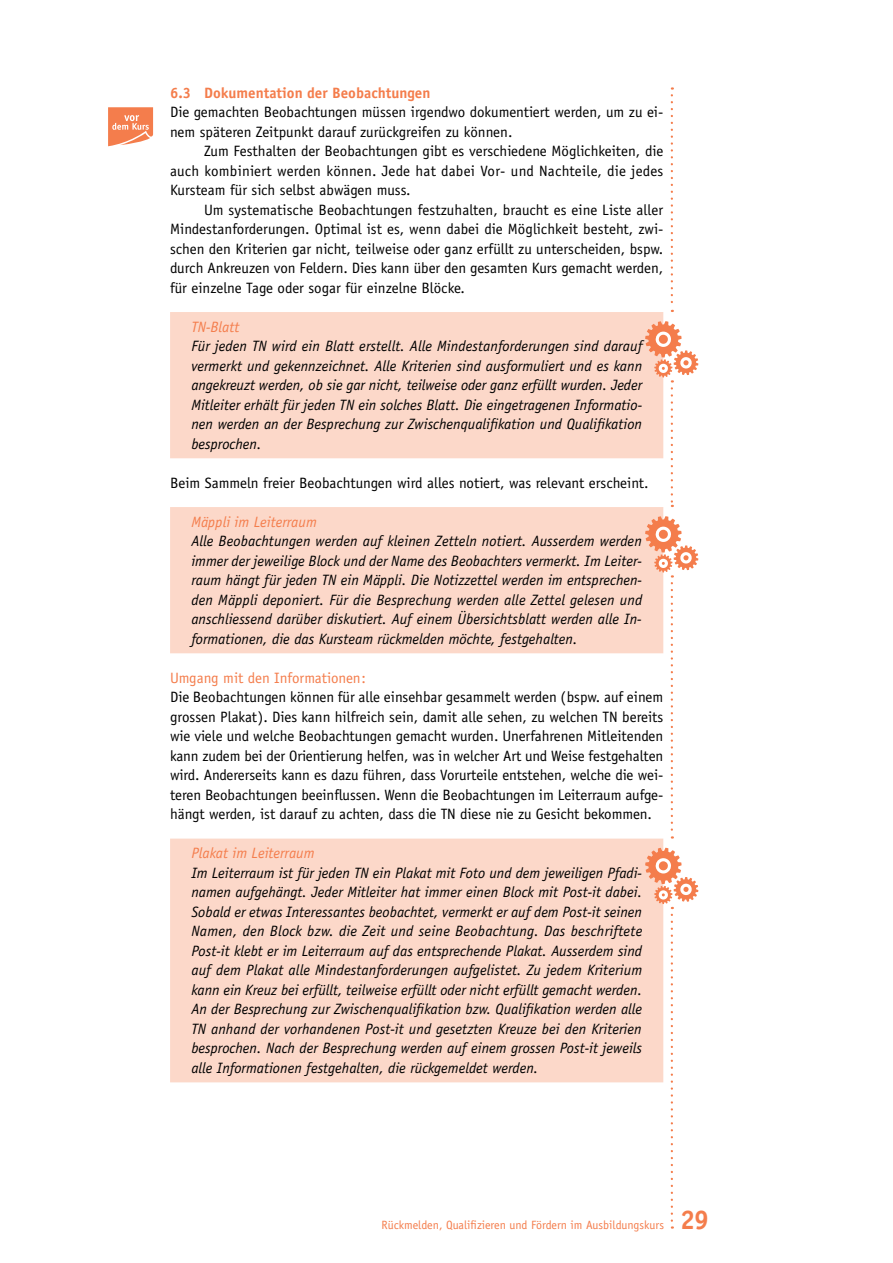
<style>
.page{position:relative;width:893px;height:1263px;background:#fff}
.page>*{position:absolute;margin:0;border:0;box-sizing:border-box;transform-origin:0 0}
.t1{font:700 27px "Officina Sans";color:#f47d4c}
.t2{font:italic 15px/19.5px "Officina Sans";color:#000;text-align:justify}
.t3{font:15px/19.5px "Officina Sans";color:#000;text-align:justify}
.t4{font:italic 15px "Officina Sans";color:#f47d4c}
.t5{font:700 15px "Officina Sans";color:#f47d4c}
.t6{font:15px "Officina Sans";color:#f47d4c}
.t7{font:12px "Officina Sans";color:#f47d4c}
</style>
<div class="page">
<svg style="left:108px;top:107px;width:45px;height:39px;background:#f6966f"></svg>
<div style="left:170px;top:312px;width:493px;height:146px;background:#fcd8c9"></div>
<div style="left:170px;top:507px;width:493px;height:146px;background:#fcd8c9"></div>
<div style="left:170px;top:839px;width:493px;height:243px;background:#fcd8c9"></div>
<svg style="left:645px;top:516px;width:53px;height:323px"></svg>
<svg style="left:671px;top:87px;width:2px;height:225px"></svg>
<svg style="left:645px;top:321px;width:53px;height:186px"></svg>
<svg style="left:645px;top:848px;width:53px;height:61px"></svg>
<svg style="left:671px;top:915px;width:2px;height:314px"></svg>
<p class="t5" style="left:170px;top:83px;width:262px">6.3 Dokumentation der Beobachtungen</p>
<p class="t3" style="left:170px;top:102px;width:495px">Die gemachten Beobachtungen müssen irgendwo dokumentiert werden, um zu ei&shy;nem späteren Zeitpunkt darauf zurückgreifen zu können.</p>
<p class="t3" style="left:170px;top:141px;width:495px;text-indent:34px">Zum Festhalten der Beobachtungen gibt es verschiedene Möglichkeiten, die auch kombiniert werden können. Jede hat dabei Vor- und Nachteile, die jedes Kursteam für sich selbst abwägen muss.</p>
<p class="t3" style="left:170px;top:200px;width:495px;text-indent:34px">Um systematische Beobachtungen festzuhalten, braucht es eine Liste aller Mindestanforderungen. Optimal ist es, wenn dabei die Möglichkeit besteht, zwi&shy;schen den Kriterien gar nicht, teilweise oder ganz erfüllt zu unterscheiden, bspw. durch Ankreuzen von Feldern. Dies kann über den gesamten Kurs gemacht werden, für einzelne Tage oder sogar für einzelne Blöcke.</p>
<p class="t4" style="left:191px;top:318px;width:50px">TN-Blatt</p>
<p class="t2" style="left:191px;top:336px;width:453px">Für jeden TN wird ein Blatt erstellt. Alle Mindestanforderungen sind darauf vermerkt und gekennzeichnet. Alle Kriterien sind ausformuliert und es kann angekreuzt werden, ob sie gar nicht, teilweise oder ganz erfüllt wurden. Jeder Mitleiter erhält für jeden TN ein solches Blatt. Die eingetragenen Informatio&shy;nen werden an der Besprechung zur Zwischenqualifikation und Qualifikation besprochen.</p>
<p class="t3" style="left:170px;top:473px;width:480px">Beim Sammeln freier Beobachtungen wird alles notiert, was relevant erscheint.</p>
<p class="t4" style="left:191px;top:513px;width:127px">Mäppli im Leiterraum</p>
<p class="t2" style="left:191px;top:531px;width:452px">Alle Beobachtungen werden auf kleinen Zetteln notiert. Ausserdem werden immer der jeweilige Block und der Name des Beobachters vermerkt. Im Leiter&shy;raum hängt für jeden TN ein Mäppli. Die Notizzettel werden im entsprechen&shy;den Mäppli deponiert. Für die Besprechung werden alle Zettel gelesen und anschliessend darüber diskutiert. Auf einem Übersichtsblatt werden alle In&shy;formationen, die das Kursteam rückmelden möchte, festgehalten.</p>
<p class="t6" style="left:170px;top:669px;width:197px">Umgang mit den Informationen:</p>
<p class="t3" style="left:170px;top:687px;width:495px">Die Beobachtungen können für alle einsehbar gesammelt werden (bspw. auf einem grossen Plakat). Dies kann hilfreich sein, damit alle sehen, zu welchen TN bereits wie viele und welche Beobachtungen gemacht wurden. Unerfahrenen Mitleitenden kann zudem bei der Orientierung helfen, was in welcher Art und Weise festgehalten wird. Andererseits kann es dazu führen, dass Vorurteile entstehen, welche die wei&shy;teren Beobachtungen beeinflussen. Wenn die Beobachtungen im Leiterraum aufge&shy;hängt werden, ist darauf zu achten, dass die TN diese nie zu Gesicht bekommen.</p>
<p class="t4" style="left:191px;top:844px;width:125px">Plakat im Leiterraum</p>
<p class="t2" style="left:191px;top:863px;width:453px">Im Leiterraum ist für jeden TN ein Plakat mit Foto und dem jeweiligen Pfadi&shy;namen aufgehängt. Jeder Mitleiter hat immer einen Block mit Post-it dabei.<br>Sobald er etwas Interessantes beobachtet, vermerkt er auf dem Post-it seinen Namen, den Block bzw. die Zeit und seine Beobachtung. Das beschriftete Post-it klebt er im Leiterraum auf das entsprechende Plakat. Ausserdem sind auf dem Plakat alle Mindestanforderungen aufgelistet. Zu jedem Kriterium kann ein Kreuz bei erfüllt, teilweise erfüllt oder nicht erfüllt gemacht werden.<br>An der Besprechung zur Zwischenqualifikation bzw. Qualifikation werden alle TN anhand der vorhandenen Post-it und gesetzten Kreuze bei den Kriterien besprochen. Nach der Besprechung werden auf einem grossen Post-it jeweils alle Informationen festgehalten, die rückgemeldet werden.</p>
<p class="t7" style="left:382px;top:1217px;width:284px">Rückmelden, Qualifizieren und Fördern im Ausbildungskurs</p>
<h1 class="t1" style="left:680px;top:1202px;width:30px">29</h1>
</div>
